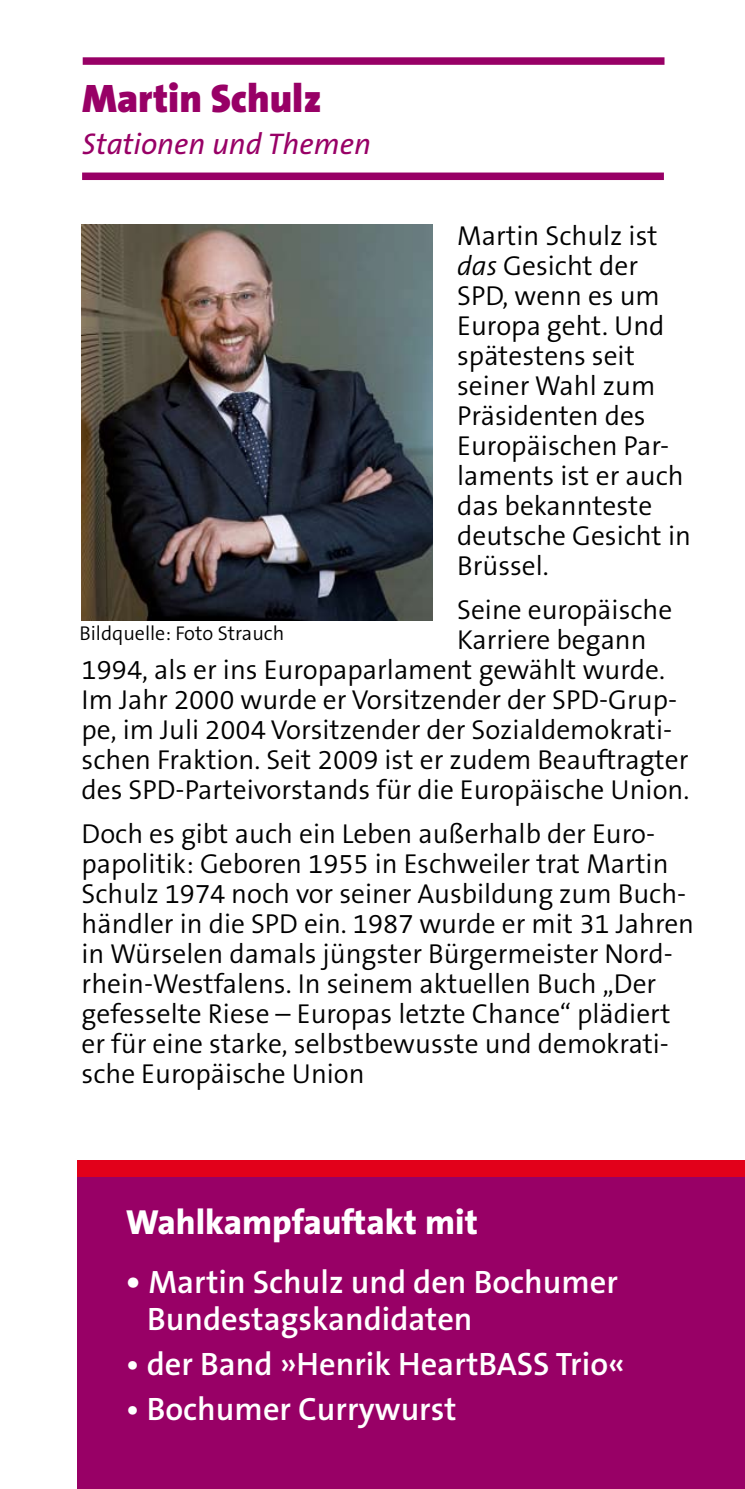
<style>
.page{position:relative;width:745px;height:1489px;background:#fff}
.page>*{position:absolute;margin:0;border:0;box-sizing:border-box;transform-origin:0 0}
.t1{font:900 40px "The Sans LP9";color:#980066}
.t2{font:800 35px "The Sans B8";color:#fff}
.t3{font:600 32.5px/37.5px "The Sans B6";color:#fff}
.t4{font:italic 30px "The Sans B5 Plain";color:#980066}
.t5{font:300 27.5px/30px "The Sans B4";color:#000}
.t6{font:300 20px "The Sans B4";color:#000}
.s1{font-style:italic}
.s2{font-family:"The Sans B7";font-weight:700;font-size:35px}
</style>
<div class="page">
<div style="left:83px;top:57px;width:581px;height:8px;background:#980066"></div>
<div style="left:82px;top:172px;width:581px;height:8px;background:#980066"></div>
<img style="left:81px;top:225px;width:351px;height:395px">
<div style="left:78px;top:1160px;width:666px;height:98px;background:#e2001a"></div>
<div style="left:78px;top:1177px;width:666px;height:311px;background:#980066"></div>
<h1 class="t1" style="left:82px;top:73px;width:241px">Martin Schulz</h1>
<p class="t4" style="left:82px;top:128px;width:290px">Stationen und Themen</p>
<p class="t5" style="left:457px;top:221px;width:235px">Martin Schulz ist <span class="s1">das</span> Gesicht der<br>SPD, wenn es um<br>Europa geht. Und spätestens seit seiner Wahl zum<br>Präsidenten des<br>Europäischen Par&shy;laments ist er auch das bekannteste deutsche Gesicht in<br>Brüssel.</p>
<p class="t5" style="left:457px;top:595px;width:216px">Seine europäische</p>
<p class="t5" style="left:457px;top:625px;width:191px">Karriere begann</p>
<p class="t5" style="left:81px;top:655px;width:584px">1994, als er ins Europaparlament gewählt wurde.</p>
<p class="t5" style="left:81px;top:685px;width:596px">Im Jahr 2000 wurde er Vorsitzender der SPD-Grup-</p>
<p class="t5" style="left:81px;top:715px;width:591px">pe, im Juli 2004 Vorsitzender der Sozialdemokrati-</p>
<p class="t5" style="left:81px;top:745px;width:608px">schen Fraktion. Seit 2009 ist er zudem Beauftragter</p>
<p class="t5" style="left:81px;top:775px;width:609px">des SPD-Parteivorstands für die Europäische Union.</p>
<p class="t5" style="left:81px;top:820px;width:613px">Doch es gibt auch ein Leben außerhalb der Euro&shy;papolitik: Geboren 1955 in Eschweiler trat Martin Schulz 1974 noch vor seiner Ausbildung zum Buch&shy;händler in die SPD ein. 1987 wurde er mit 31 Jahren in Würselen damals jüngster Bürgermeister Nord&shy;rhein-Westfalens. In seinem aktuellen Buch „Der gefesselte Riese – Europas letzte Chance“ plädiert er für eine starke, selbstbewusste und demokrati&shy;sche Europäische Union</p>
<p class="t6" style="left:79px;top:623px;width:206px">Bildquelle: Foto Strauch</p>
<p class="t2" style="left:126px;top:1203px;width:353px">Wahlkampfauftakt mit</p>
<p class="t3" style="left:147px;top:1264px;width:472px;text-indent:-21px"><span class="s2">•</span> Martin Schulz und den Bochumer<br>Bundestagskandidaten</p>
<p class="t3" style="left:126px;top:1346px;width:500px">• der Band »Henrik HeartBASS Trio«</p>
<p class="t3" style="left:126px;top:1390px;width:332px">• Bochumer Currywurst</p>
</div>
